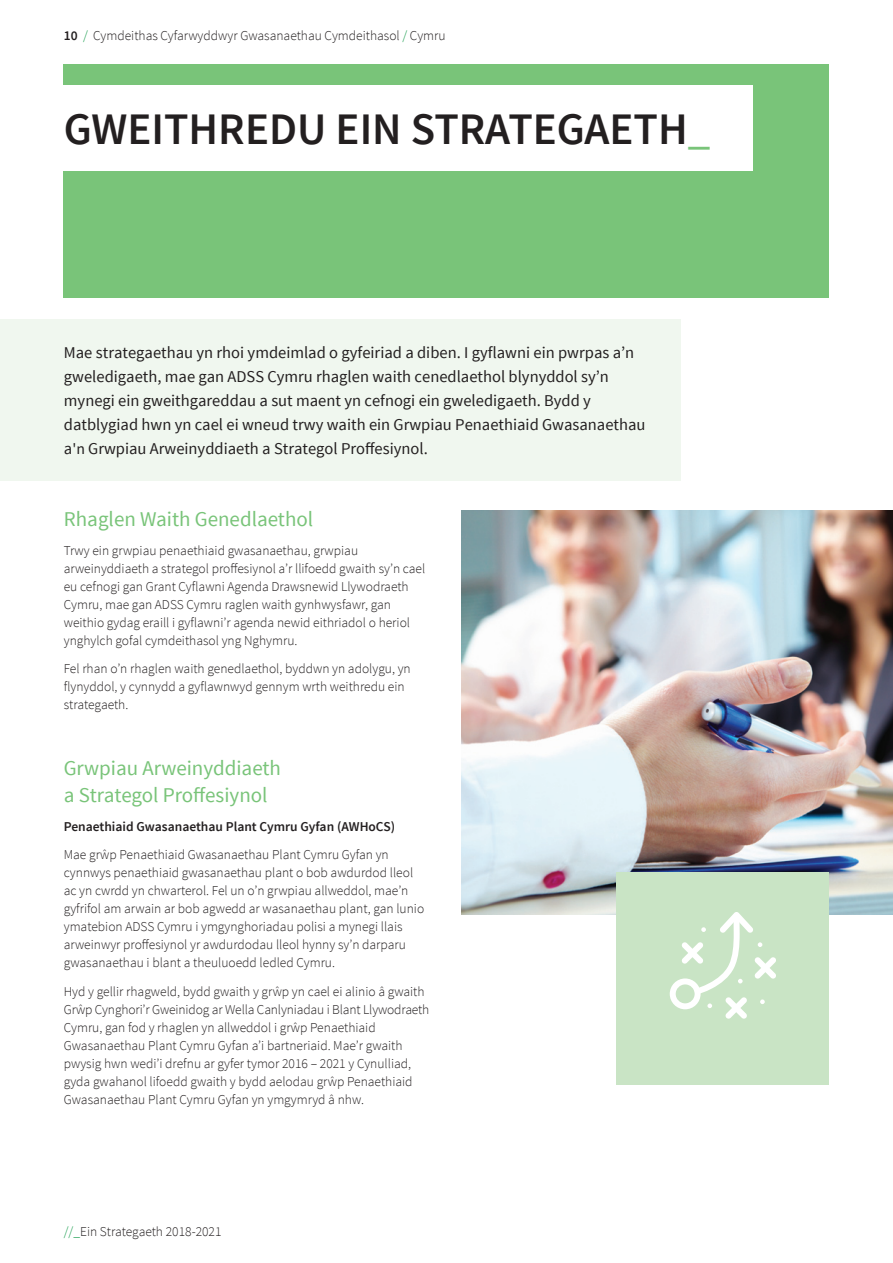
<style>
.page{position:relative;width:893px;height:1263px;background:#fff}
.page>*{position:absolute;margin:0;border:0;box-sizing:border-box;transform-origin:0 0}
.t1{font:600 45px "Source Sans Pro";color:#231f20}
.t2{font:21px/27px "Source Sans Pro";color:#79c479}
.t3{font:16.5px/24px "Source Sans Pro";color:#231f20}
.t4{font:300 13.5px/18px "Source Sans Pro";color:#231f20}
.t5{font:600 13.5px "Source Sans Pro";color:#231f20}
.s1{font-weight:600}
.s2{color:#119a48}
.s3{color:#79c479}
.s4{font-size:15.75px}
</style>
<div class="page">
<div style="left:64px;top:64px;width:765px;height:234px;background:#79c479"></div>
<div style="left:51px;top:85px;width:702px;height:85px;background:#fff"></div>
<div style="left:0;top:319px;width:680px;height:161px;background:#f0f7ef"></div>
<img style="left:461px;top:510px;width:432px;height:404px">
<div style="left:617px;top:872px;width:212px;height:212px;background:#c9e4c5"></div>
<svg style="left:670px;top:912px;width:106px;height:107px"></svg>
<p class="t4" style="left:64px;top:26px;width:383px"><span class="s1">10</span> <span class="s2">/</span> Cymdeithas Cyfarwyddwyr Gwasanaethau Cymdeithasol <span class="s2">/</span> Cymru</p>
<h1 class="t1" style="left:64px;top:101px;width:648px">Gweithredu ein strategaeth<span class="s3">_</span></h1>
<p class="t3" style="left:64px;top:341px;width:583px">Mae strategaethau yn rhoi ymdeimlad o gyfeiriad a diben. I gyflawni ein pwrpas a’n gweledigaeth, mae gan ADSS Cymru rhaglen waith cenedlaethol blynyddol sy’n mynegi ein gweithgareddau a sut maent yn cefnogi ein gweledigaeth. Bydd y datblygiad hwn yn cael ei wneud trwy waith ein Grwpiau Penaethiaid Gwasanaethau a<span class="s4">'n</span> Grwpiau Arweinyddiaeth a Strategol Proffesiynol.</p>
<h2 class="t2" style="left:64px;top:506px;width:251px">Rhaglen Waith Genedlaethol</h2>
<p class="t4" style="left:64px;top:541px;width:363px">Trwy ein grwpiau penaethiaid gwasanaethau, grwpiau arweinyddiaeth a strategol proffesiynol a’r llifoedd gwaith sy’n cael eu cefnogi gan Grant Cyflawni Agenda Drawsnewid Llywodraeth Cymru, mae gan ADSS Cymru raglen waith gynhwysfawr, gan weithio gydag eraill i gyflawni’r agenda newid eithriadol o heriol ynghylch gofal cymdeithasol yng Nghymru.</p>
<p class="t4" style="left:64px;top:660px;width:348px">Fel rhan o’n rhaglen waith genedlaethol, byddwn yn adolygu, yn flynyddol, y cynnydd a gyflawnwyd gennym wrth weithredu ein strategaeth.</p>
<h2 class="t2" style="left:64px;top:755px;width:219px">Grwpiau Arweinyddiaeth a Strategol Proffesiynol</h2>
<p class="t5" style="left:64px;top:817px;width:333px">Penaethiaid Gwasanaethau Plant Cymru Gyfan (AWH oCS)</p>
<p class="t4" style="left:64px;top:846px;width:362px">Mae grŵp Penaethiaid Gwasanaethau Plant Cymru Gyfan yn cynnwys penaethiaid gwasanaethau plant o bob awdurdod lleol ac yn cwrdd yn chwarterol. Fel un o’n grwpiau allweddol, mae’n gyfrifol am arwain ar bob agwedd ar wasanaethau plant, gan lunio ymatebion ADSS Cymru i ymgynghoriadau polisi a mynegi llais arweinwyr proffesiynol yr awdurdodau lleol hynny sy’n darparu gwasanaethau i blant a theuluoedd ledled Cymru.</p>
<p class="t4" style="left:64px;top:982px;width:367px">Hyd y gellir rhagweld, bydd gwaith y grŵp yn cael ei alinio â gwaith Grŵp Cynghori’r Gweinidog ar Wella Canlyniadau i Blant Llywodraeth Cymru, gan fod y rhaglen yn allweddol i grŵp Penaethiaid Gwasanaethau Plant Cymru Gyfan a’i bartneriaid. Mae’r gwaith pwysig hwn wedi’i drefnu ar gyfer tymor 2016 – 2021 y Cynulliad, gyda gwahanol lifoedd gwaith y bydd aelodau grŵp Penaethiaid Gwasanaethau Plant Cymru Gyfan yn ymgymryd â nhw.</p>
<p class="t4" style="left:64px;top:1223px;width:159px"><span class="s2">//_</span>Ein Strategaeth 2018-2021</p>
</div>
